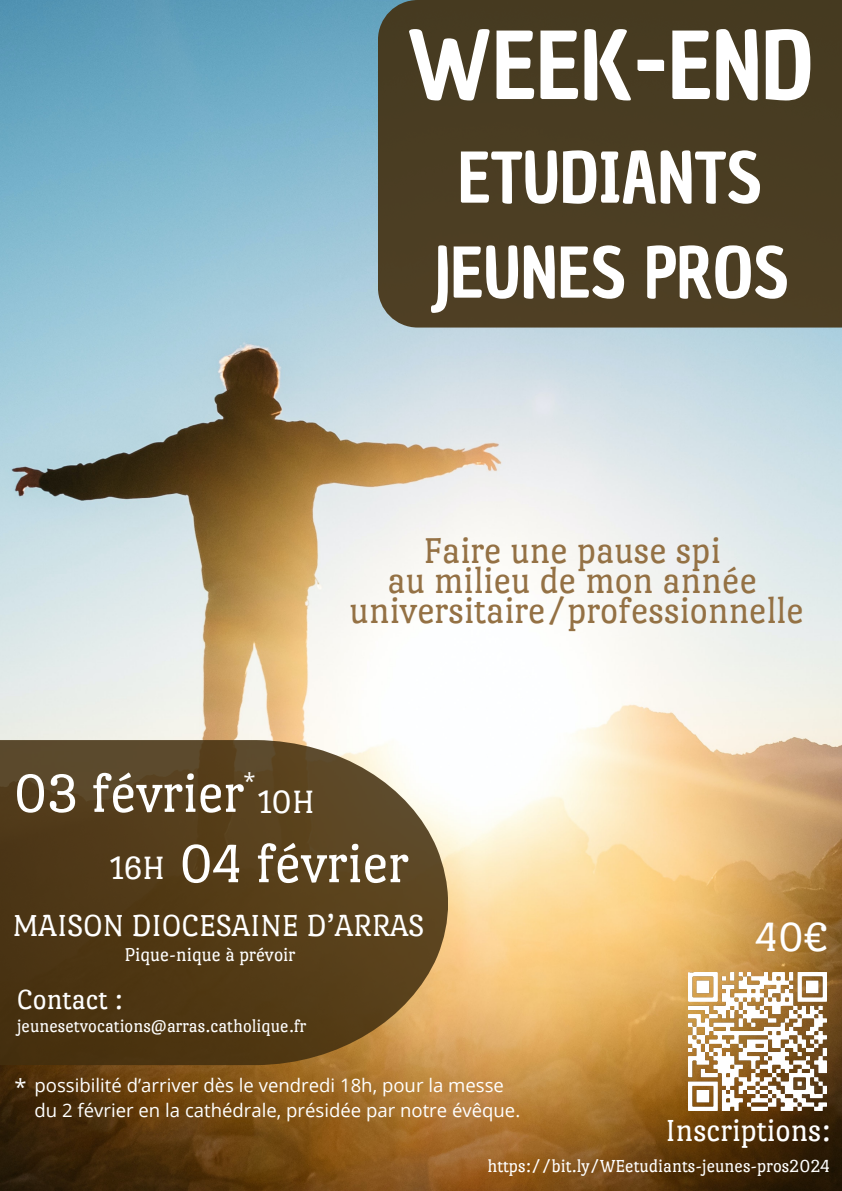
<style>
.page{position:relative;width:842px;height:1191px;background:#fff}
.page>*{position:absolute;margin:0;border:0;box-sizing:border-box;transform-origin:0 0}
.t1{font:91px "Chau Philomene One";color:#fff}
.t2{font:68px "Chau Philomene One";color:#fff}
.t3{font:57.8px "Port Lligat Slab";color:#fff}
.t4{font:43.8px "Port Lligat Slab";color:#fff}
.t5{font:38.8px "Port Lligat Slab";color:#947144}
.t6{font:34.8px "Port Lligat Slab";color:#fff}
.t7{font:32.8px "Port Lligat Slab";color:#fff}
.t8{font:29.8px "Port Lligat Slab";color:#fff}
.t9{font:22px "Open Sans";color:#fff}
.t10{font:19.9px "Port Lligat Slab";color:#fff}
.t11{font:18.8px "Port Lligat Slab";color:#fff}
.t12{font:18.6px/25.5px "Open Sans";color:#fff}
</style>
<div class="page">
<img style="left:0;top:0;width:842px;height:1190px">
<svg style="left:0;top:740px;width:448px;height:324px;background:#614926"></svg>
<div style="left:378px;top:0;width:464px;height:327px;background:#4a3d22"></div>
<img style="left:689px;top:971px;width:138px;height:138px">
<p class="t1" style="left:406px;top:5px;width:409px">WEEK-END</p>
<p class="t2" style="left:458px;top:132px;width:306px">ETUDIANTS</p>
<p class="t2" style="left:431px;top:227px;width:359px">JEUNES PROS</p>
<p class="t5" style="left:424px;top:530px;width:299px">Faire une pause spi</p>
<p class="t5" style="left:387px;top:560px;width:371px">au milieu de mon année</p>
<p class="t5" style="left:350px;top:590px;width:456px">universitaire/professionnelle</p>
<p class="t9" style="left:244px;top:765px;width:14px">*</p>
<p class="t3" style="left:14px;top:762px;width:232px">03 février</p>
<p class="t6" style="left:259px;top:783px;width:57px">10H</p>
<p class="t6" style="left:111px;top:848px;width:56px">16H</p>
<p class="t3" style="left:179px;top:832px;width:231px">04 février</p>
<p class="t7" style="left:13px;top:908px;width:413px">MAISON DIOCESAINE D’ARRAS</p>
<p class="t10" style="left:125px;top:943px;width:172px">Pique-nique à prévoir</p>
<p class="t8" style="left:17px;top:983px;width:107px">Contact :</p>
<p class="t11" style="left:17px;top:1015px;width:291px">jeunesetvocations@arras.catholique.fr</p>
<p class="t9" style="left:15px;top:1070px;width:14px">*</p>
<p class="t12" style="left:35px;top:1071px;width:487px">possibilité d’arriver dès le vendredi 18h, pour la messe du 2 février en la cathédrale, présidée par notre évêque.</p>
<p class="t4" style="left:756px;top:913px;width:75px">40€</p>
<p class="t7" style="left:666px;top:1112px;width:166px">Inscriptions:</p>
<p class="t11" style="left:487px;top:1155px;width:344px">https://bit.ly/WEetudiants-jeunes-pros2024</p>
</div>
